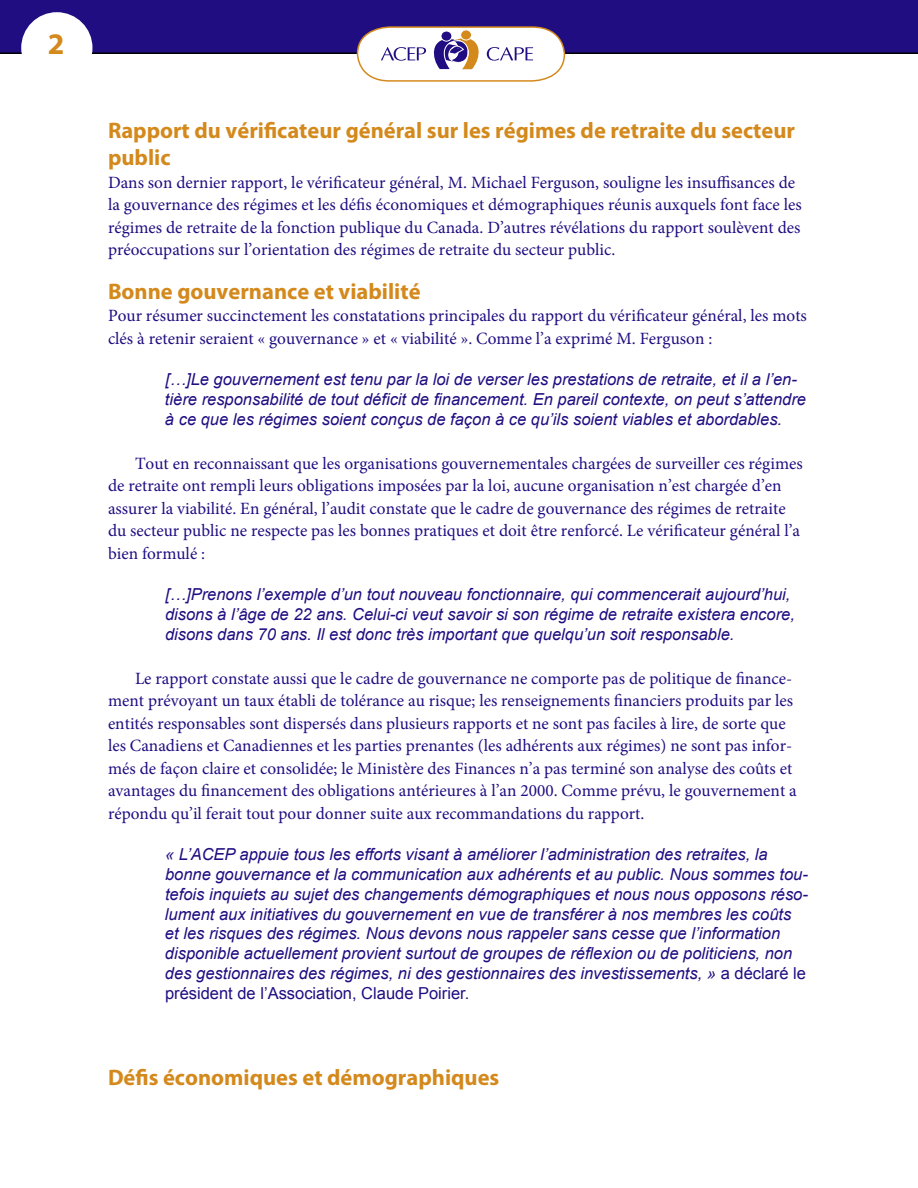
<style>
.page{position:relative;width:918px;height:1188px;background:#fff}
.page>*{position:absolute;margin:0;border:0;box-sizing:border-box;transform-origin:0 0}
.t1{font:700 22.5px/27px "Myriad Pro";color:#d4891c}
.t2{font:17.25px/22.5px "Minion Pro";color:#200d81}
.t3{font:italic 16.5px/19.8px "Arial";color:#200d81}
.s1{font-style:normal}
</style>
<div class="page">
<div style="left:0;top:0;width:917px;height:54px;background:#200d81"></div>
<div style="left:21px;top:12px;width:71px;height:71px;background:#fff;border-radius:50%"></div>
<svg style="left:356px;top:26px;width:210px;height:56px"></svg>
<svg style="left:917px;top:0;width:1px;height:54px"></svg>
<h1 class="t1" style="left:108px;top:117px;width:689px">Rapport du vérificateur général sur les régimes de retraite du secteur public</h1>
<p class="t2" style="left:108px;top:171px;width:695px">Dans son dernier rapport, le vérificateur général, M. Michael Ferguson, souligne les insuffisances de la gouvernance des régimes et les défis économiques et démographiques réunis auxquels font face les régimes de retraite de la fonction publique du Canada. D’autres révélations du rapport soulèvent des préoccupations sur l’orientation des régimes de retraite du secteur public.</p>
<h1 class="t1" style="left:108px;top:277px;width:314px">Bonne gouvernance et viabilité</h1>
<p class="t2" style="left:108px;top:304px;width:700px">Pour résumer succinctement les constatations principales du rapport du vérificateur général, les mots clés à retenir seraient « gouvernance » et « viabilité ». Comme l’a exprimé M. Ferguson :</p>
<p class="t3" style="left:165px;top:370px;width:643px">[…]Le gouvernement est tenu par la loi de verser les prestations de retraite, et il a l’en&shy;tière responsabilité de tout déficit de financement. En pareil contexte, on peut s’attendre à ce que les régimes soient conçus de façon à ce qu’ils soient viables et abordables.</p>
<p class="t2" style="left:108px;top:452px;width:696px;text-indent:27px">Tout en reconnaissant que les organisations gouvernementales chargées de surveiller ces régimes de retraite ont rempli leurs obligations imposées par la loi, aucune organisation n’est chargée d’en assurer la viabilité. En général, l’audit constate que le cadre de gouvernance des régimes de retraite du secteur public ne respecte pas les bonnes pratiques et doit être renforcé. Le vérificateur général l’a bien formulé :</p>
<p class="t3" style="left:165px;top:585px;width:632px">[…]Prenons l’exemple d’un tout nouveau fonctionnaire, qui commencerait aujourd’hui, disons à l’âge de 22 ans. Celui-ci veut savoir si son régime de retraite existera encore, disons dans 70 ans. Il est donc très important que quelqu’un soit responsable.</p>
<p class="t2" style="left:108px;top:667px;width:690px;text-indent:27px">Le rapport constate aussi que le cadre de gouvernance ne comporte pas de politique de finance&shy;ment prévoyant un taux établi de tolérance au risque; les renseignements financiers produits par les entités responsables sont dispersés dans plusieurs rapports et ne sont pas faciles à lire, de sorte que les Canadiens et Canadiennes et les parties prenantes (les adhérents aux régimes) ne sont pas infor&shy;més de façon claire et consolidée; le Ministère des Finances n’a pas terminé son analyse des coûts et avantages du financement des obligations antérieures à l’an 2000. Comme prévu, le gouvernement a répondu qu’il ferait tout pour donner suite aux recommandations du rapport.</p>
<p class="t3" style="left:165px;top:845px;width:645px">« L’ACEP appuie tous les efforts visant à améliorer l’administration des retraites, la bonne gouvernance et la communication aux adhérents et au public. Nous sommes tou&shy;tefois inquiets au sujet des changements démographiques et nous nous opposons réso&shy;lument aux initiatives du gouvernement en vue de transférer à nos membres les coûts et les risques des régimes. Nous devons nous rappeler sans cesse que l’information disponible actuellement provient surtout de groupes de réflexion ou de politiciens, non des gestionnaires des régimes, ni des gestionnaires des investissements, » <span class="s1">a déclaré le président de l’Association, Claude Poirier.</span></p>
<h1 class="t1" style="left:108px;top:1063px;width:393px">Défis économiques et démographiques</h1>
</div>
